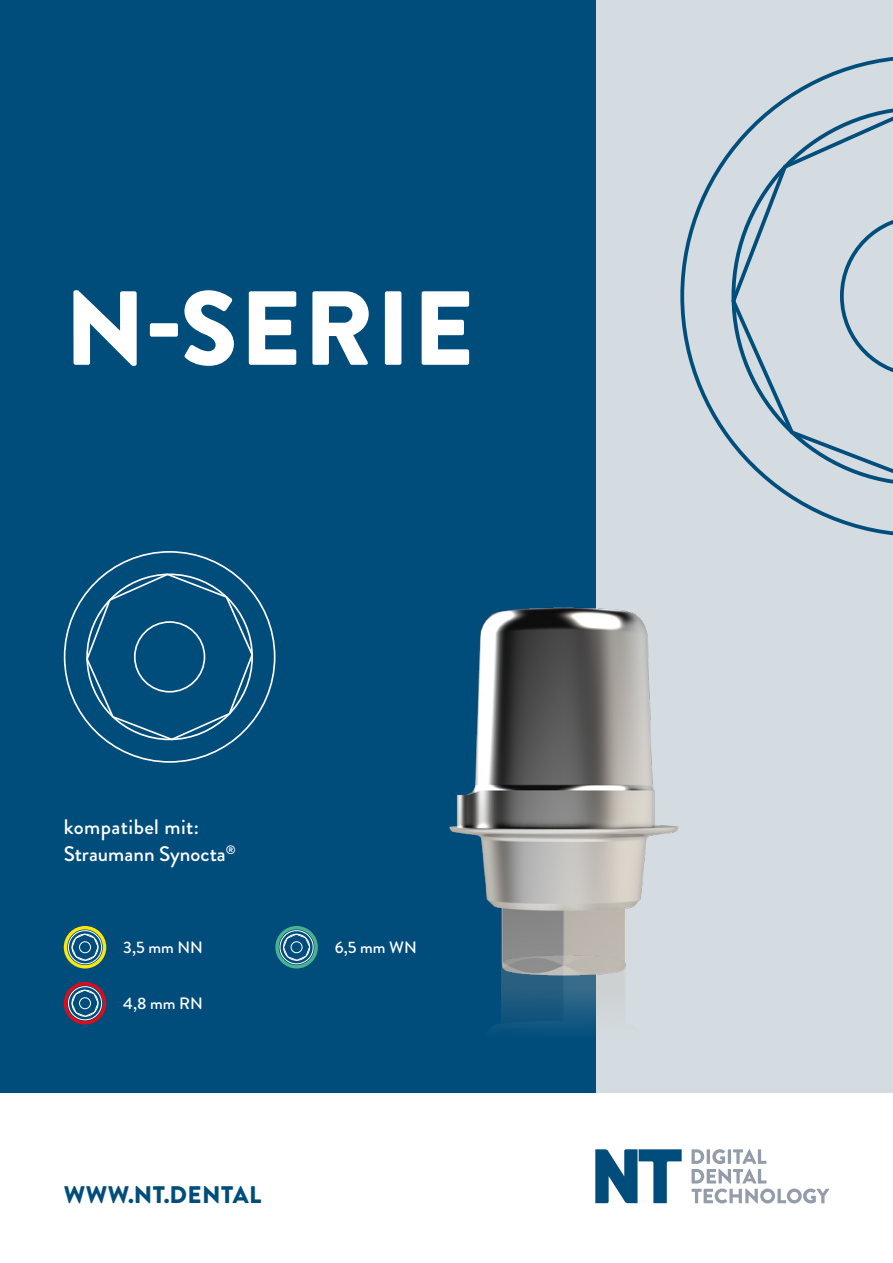
<style>
.page{position:relative;width:893px;height:1263px;background:#fff}
.page>*{position:absolute;margin:0;border:0;box-sizing:border-box;transform-origin:0 0}
.t1{font:900 105px "Brandon Grotesque";letter-spacing:.02em;color:#fff}
.t2{font:900 24px "Brandon Grotesque";letter-spacing:.02em;color:#004d7c}
.t3{font:500 21px/27px "Brandon Grotesque";color:#fff}
.t4{font:500 16.5px "Brandon Grotesque";color:#fff}
</style>
<div class="page">
<div style="left:595px;top:0;width:298px;height:1093px;background:#d4dce1"></div>
<svg style="left:595px;top:1149px;width:87px;height:54px"></svg>
<svg style="left:692px;top:1149px;width:137px;height:54px"></svg>
<div style="left:0;top:0;width:595px;height:1093px;background:#004d7c"></div>
<img style="left:449px;top:534px;width:230px;height:412px">
<img style="left:492px;top:946px;width:134px;height:147px">
<svg style="left:64px;top:551px;width:211px;height:212px"></svg>
<svg style="left:680px;top:57px;width:213px;height:479px"></svg>
<svg style="left:729px;top:103px;width:164px;height:385px"></svg>
<svg style="left:731px;top:106px;width:162px;height:380px"></svg>
<svg style="left:64px;top:926px;width:42px;height:42px"></svg>
<svg style="left:64px;top:982px;width:42px;height:42px"></svg>
<svg style="left:275px;top:926px;width:43px;height:42px"></svg>
<h1 class="t1" style="left:65px;top:254px;width:411px">N-SERIE</h1>
<p class="t3" style="left:64px;top:814px;width:174px">kompatibel mit:<br>Straumann Synocta<sup>®</sup></p>
<p class="t4" style="left:123px;top:936px;width:81px">3,5 mm NN</p>
<p class="t4" style="left:123px;top:992px;width:81px">4,8 mm RN</p>
<p class="t2" style="left:64px;top:1178px;width:199px">WWW.NT.DENTAL</p>
<p class="t4" style="left:335px;top:936px;width:83px">6,5 mm WN</p>
</div>
